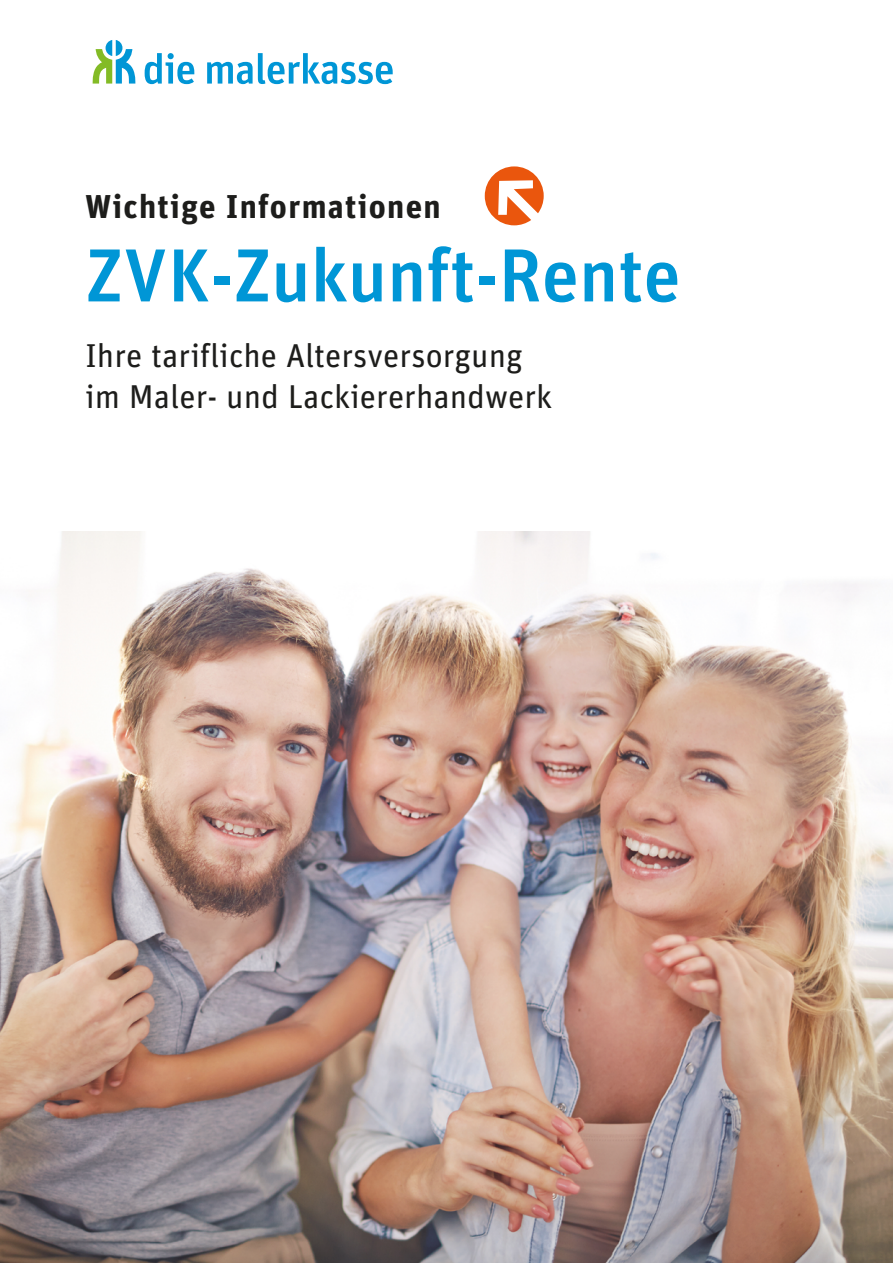
<style>
.page{position:relative;width:893px;height:1263px;background:#fff}
.page>*{position:absolute;margin:0;border:0;box-sizing:border-box;transform-origin:0 0}
.Body_9_12{font:500 75px "Unit OT";color:#0096d6}
.t1{font:33px/40.5px "Unit OT";color:#1d1d1b}
.t2{font:700 33px "Unit OT";letter-spacing:.04em;color:#1d1d1b}
</style>
<div class="page">
<img style="left:0;top:531px;width:893px;height:732px">
<svg style="left:93px;top:40px;width:42px;height:44px"></svg>
<svg style="left:145px;top:53px;width:248px;height:31px"></svg>
<svg style="left:485px;top:166px;width:59px;height:59px"></svg>
<p class="t2" style="left:85px;top:185px;width:357px">Wichtige Informationen</p>
<p class="Body_9_12" style="left:85px;top:227px;width:597px">ZVK-Zukunft-Rente</p>
<p class="t1" style="left:85px;top:335px;width:469px">Ihre tarifliche Altersversorgung im Maler- und Lackiererhandwerk</p>
</div>
